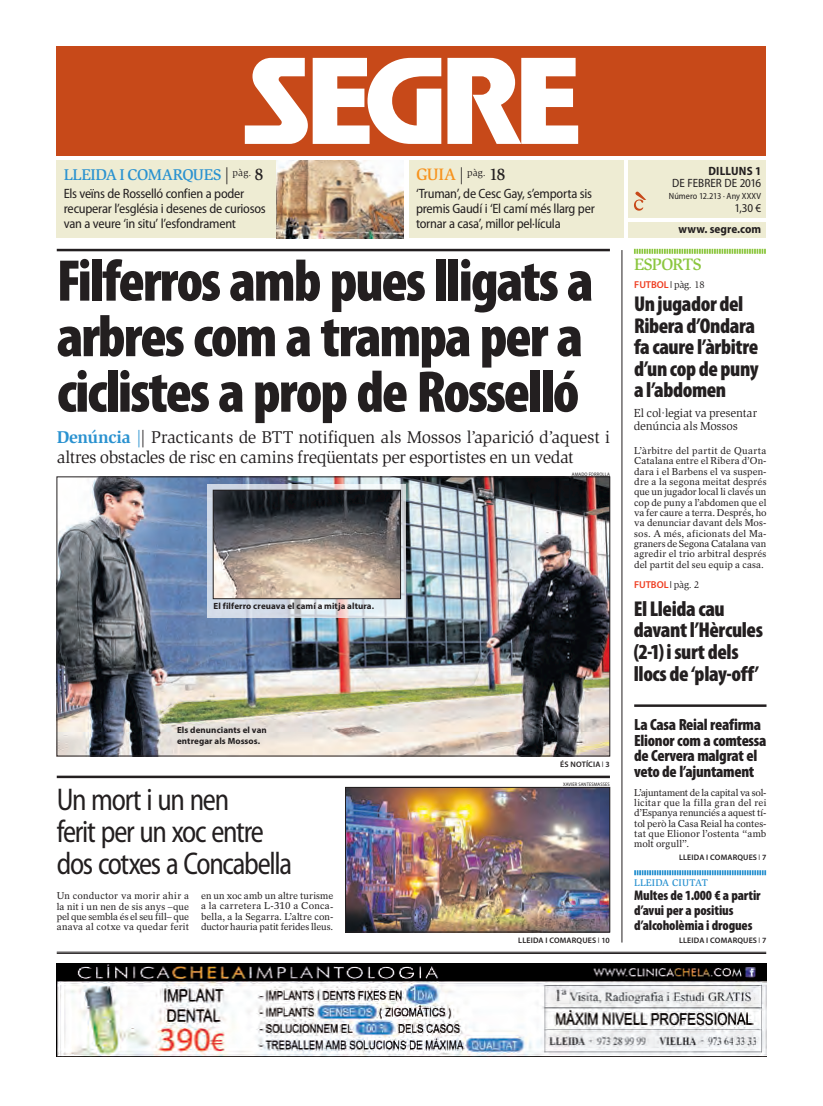
<style>
.page{position:relative;width:823px;height:1106px;background:#fff}
.page>*{position:absolute;margin:0;border:0;box-sizing:border-box;transform-origin:0 0}
.t1{font:900 condensed 59.3px/55.5px "Myriad Pro";letter-spacing:-.035em;color:#231f20}
.t2{font:semi-condensed 31.5px/32px "Myriad Pro";letter-spacing:-.045em;color:#231f20;scale:.9 1}
.t3{font:900 condensed 21.5px/21.5px "Myriad Pro";letter-spacing:-.02em;color:#231f20}
.t4{font:17.5px/20px "Slimbach Std";letter-spacing:-.02em;color:#231f20}
.t5{font:500 17px "Slimbach Std";letter-spacing:-.03em;color:#8bc63e}
.t6{font:500 17px "Slimbach Std";color:#f7931d}
.t7{font:900 condensed 16.3px/15.5px "Myriad Pro";letter-spacing:-.015em;color:#231f20}
.t8{font:500 16px "Slimbach Std";letter-spacing:-.02em;color:#2a92d0}
.t9{font:900 condensed 14px/15px "Myriad Pro";letter-spacing:-.01em;color:#231f20}
.t10{font:semi-condensed 13.5px/15px "Myriad Pro";letter-spacing:-.02em;color:#231f20}
.t11{font:12px/13px "Slimbach Std";letter-spacing:-.01em;color:#231f20}
.t12{font:700 semi-condensed 12px "Myriad Pro";letter-spacing:.005em;color:#231f20}
.t13{font:semi-condensed 12px "Myriad Pro";color:#231f20}
.t14{font:600 10px "Myriad Pro";letter-spacing:-.005em;color:#ef3e22}
.t15{font:500 10px "Slimbach Std";letter-spacing:.015em;color:#2a92d0}
.t16{font:10px "Slimbach Std";color:#231f20}
.t17{font:9.9px/10.3px "Rotation LT Std";letter-spacing:.005em;color:#231f20;text-align:justify}
.t18{font:700 9px/10.3px "Myriad Pro";letter-spacing:.01em;color:#231f20}
.t19{font:semi-condensed 9px "Myriad Pro";letter-spacing:.005em;color:#231f20}
.t20{font:600 8px "Myriad Pro";letter-spacing:.02em;color:#231f20}
.t21{font:semi-condensed 5px "Myriad Pro";letter-spacing:.02em;color:#231f20}
.s1{font-weight:500;font-size:17px}
.s2{font-weight:700;color:#2a92d0}
.s3{font-weight:700}
.s4{font-size:17px;color:#231f20}
.s5{color:#231f20}
.s6{font-family:"Slimbach Std";font-weight:400;color:#231f20}
</style>
<div class="page">
<div style="left:628px;top:160px;width:137px;height:58px;background:#eeecd3"></div>
<div style="left:628px;top:223px;width:137px;height:15px;background:#eeecd3"></div>
<div style="left:57px;top:46px;width:708px;height:110px;background:#c74919"></div>
<svg style="left:447px;top:58px;width:131px;height:86px"></svg>
<svg style="left:245px;top:58px;width:196px;height:86px"></svg>
<svg style="left:634px;top:192px;width:12px;height:19px"></svg>
<hr style="left:57px;top:249px;width:552px;height:2px;background:#231f20">
<hr style="left:57px;top:952px;width:708px;height:1px;background:#231f20">
<hr style="left:57px;top:953px;width:708px;height:1px;background:#231f20">
<div style="left:57px;top:160px;width:220px;height:78px;background:#eeecd3"></div>
<img style="left:277px;top:160px;width:126px;height:78px">
<div style="left:409px;top:160px;width:214px;height:78px;background:#eeecd3"></div>
<hr style="left:621px;top:250px;width:1px;height:692px;background:#231f20">
<img style="left:59px;top:479px;width:548px;height:275px">
<div style="left:57px;top:477px;width:552px;height:279px;border:1px solid #231f20"></div>
<svg style="left:634px;top:249px;width:131px;height:5px"></svg>
<svg style="left:207px;top:484px;width:199px;height:133px;background:#d1d7df"></svg>
<img style="left:215px;top:492px;width:183px;height:105px">
<div style="left:213px;top:490px;width:187px;height:109px;border:1px solid #231f20"></div>
<hr style="left:57px;top:775px;width:552px;height:3px;background:#231f20">
<img style="left:347px;top:789px;width:260px;height:141px">
<div style="left:345px;top:787px;width:264px;height:145px;border:1px solid #231f20"></div>
<svg style="left:634px;top:870px;width:132px;height:5px"></svg>
<hr style="left:633px;top:704px;width:133px;height:3px;background:#231f20">
<img style="left:57px;top:963px;width:708px;height:93px">
<p class="t12" style="left:708px;top:164px;width:54px">Dilluns 1</p>
<p class="t13" style="left:671px;top:176px;width:91px">de febrer de 2016</p>
<h3 class="t6" style="left:416px;top:164px;width:22px">GUIA</h3>
<p class="t16" style="left:458px;top:167px;width:48px"><span class="s1">|</span> pàg. <span class="s1">18</span></p>
<h3 class="t10" style="left:416px;top:186px;width:180px">‘Truman’, de Cesc Gay, s’emporta sis premis Gaudí i ‘El camí més llarg per tornar a casa’, millor pel·lícula</h3>
<h1 class="t1" style="left:57px;top:254px;width:538px">Filferros amb pues lligats a arbres com a trampa per a ciclistes a prop de Rosselló</h1>
<h3 class="t4" style="left:57px;top:427px;width:554px"><span class="s2">Denúncia |</span><span class="s3">|</span> Practicants de BTT notifiquen als Mossos l’aparició d’aquest i altres obstacles de risc en camins freqüentats per esportistes en un vedat</h3>
<p class="t21" style="left:571px;top:471px;width:39px">amado forrolla</p>
<h3 class="t8" style="left:64px;top:165px;width:201px">LLEIDA I COMARQUES <span class="s4">|</span> <sup>pàg.</sup> <span class="s4">8</span></h3>
<h3 class="t10" style="left:64px;top:186px;width:203px">Els veïns de Rosselló confien a poder recuperar l’església i desenes de curiosos van a veure ‘in situ’ l’esfondrament</h3>
<p class="t19" style="left:668px;top:191px;width:94px">Número 12.213 · Any XXXV</p>
<p class="t13" style="left:734px;top:201px;width:28px">1,30 €</p>
<p class="t12" style="left:678px;top:222px;width:84px">www. segre.com</p>
<h3 class="t5" style="left:633px;top:254px;width:69px">ESPORTS</h3>
<h3 class="t3" style="left:633px;top:294px;width:126px">Un jugador del<br>Ribera d’Ondara fa caure l’àrbitre d’un cop de puny a l’abdomen</h3>
<p class="t14" style="left:634px;top:278px;width:72px">FUTBOL <span class="s5">❘</span> <span class="s6">pàg. 18</span></p>
<p class="t11" style="left:633px;top:406px;width:125px">El col·legiat va presentar denúncia als Mossos</p>
<p class="t17" style="left:633px;top:445px;width:134px">L’àrbitre del partit de Quarta Catalana entre el Ribera d’On&shy;dara i el Barbens el va suspen&shy;dre a la segona meitat després que un jugador local li clavés un cop de puny a l’abdomen que el va fer caure a terra. Després, ho va denunciar davant dels Mos&shy;sos. A més, aficionats del Ma&shy;graners de Segona Catalana van agredir el trio arbitral després del partit del seu equip a casa.</p>
<p class="t18" style="left:213px;top:600px;width:162px">El filferro creuava el camí a mitja altura.</p>
<p class="t18" style="left:177px;top:725px;width:91px">Els denunciants el van entregar als Mossos.</p>
<h2 class="t2" style="left:57px;top:784px;width:263px">Un mort i un nen<br>ferit per un xoc entre dos cotxes a Concabella</h2>
<p class="t17" style="left:57px;top:890px;width:134px">Un conductor va morir ahir a la nit i un nen de sis anys –que pel que sembla és el seu fill– que anava al cotxe va quedar ferit</p>
<p class="t17" style="left:201px;top:890px;width:134px">en un xoc amb un altre turisme a la carretera L-310 a Conca&shy;bella, a la Segarra. L’altre con&shy;ductor hauria patit ferides lleus.</p>
<p class="t20" style="left:560px;top:758px;width:51px">ÉS NOTÍCIA ❘ 3</p>
<p class="t21" style="left:563px;top:782px;width:48px">xavier santesmasses</p>
<p class="t20" style="left:518px;top:934px;width:93px">LLEIDA I COMARQUES ❘ 10</p>
<p class="t14" style="left:633px;top:578px;width:67px">FUTBOL <span class="s5">❘</span> <span class="s6">pàg. 2</span></p>
<h3 class="t3" style="left:633px;top:598px;width:131px">El Lleida cau davant l’Hèrcules (2-1) i surt dels llocs de ‘play-off’</h3>
<h3 class="t7" style="left:633px;top:717px;width:134px">La Casa Reial reafirma<br>Elionor com a comtessa de Cervera malgrat el veto de l’ajuntament</h3>
<p class="t17" style="left:633px;top:787px;width:134px">L’ajuntament de la capital va sol· licitar que la filla gran del rei d’Espanya renunciés a aquest tí&shy;tol però la Casa Reial ha contes&shy;tat que Elionor l’ostenta “amb molt orgull”.</p>
<p class="t20" style="left:678px;top:852px;width:89px">LLEIDA I COMARQUES ❘ 7</p>
<p class="t15" style="left:633px;top:876px;width:75px">LLEIDA CIUTAT</p>
<h3 class="t9" style="left:633px;top:888px;width:128px">Multes de 1.000 € a partir d’avui per a positius d’alcoholèmia i drogues</h3>
<p class="t20" style="left:678px;top:934px;width:89px">LLEIDA I COMARQUES ❘ 7</p>
</div>
